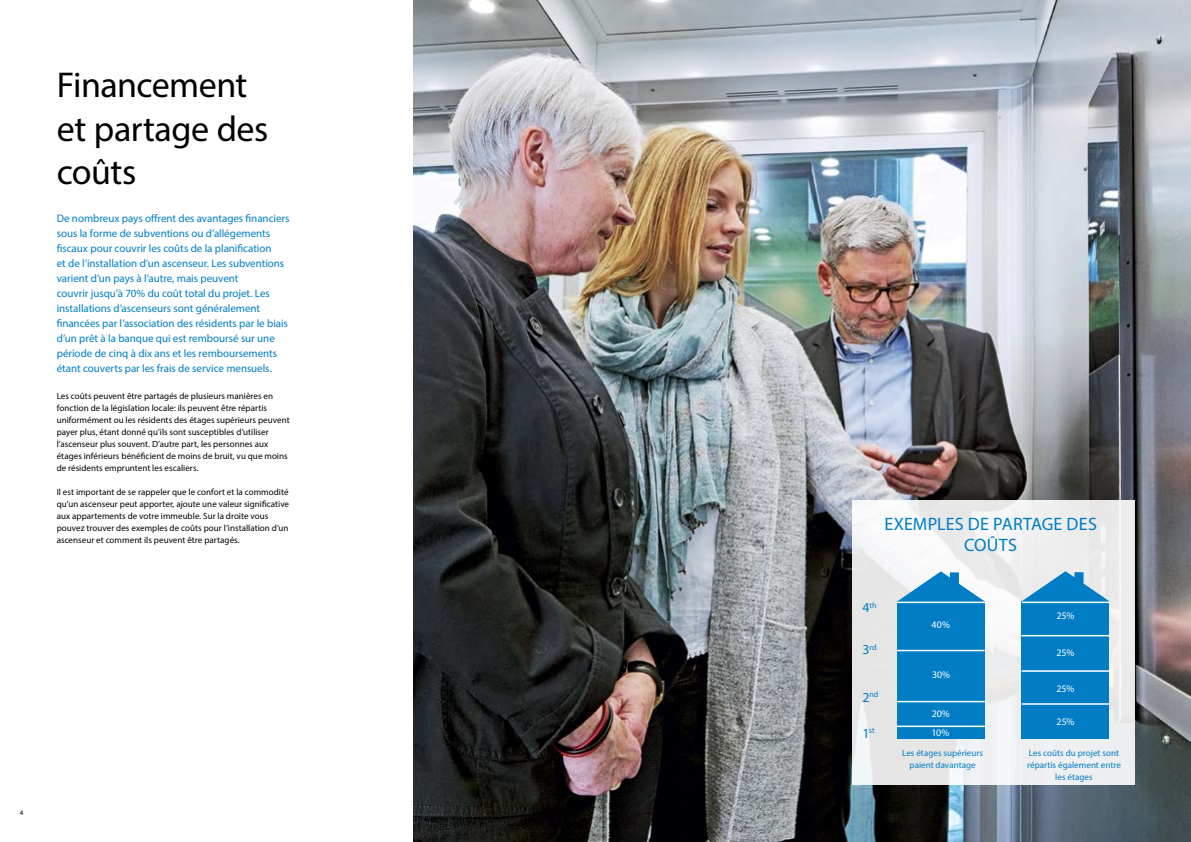
<style>
.page{position:relative;width:1191px;height:842px;background:#fff}
.page>*{position:absolute;margin:0;border:0;box-sizing:border-box;transform-origin:0 0}
.t1{font:36px/43.2px "Myriad Pro";letter-spacing:-.015em;color:#000}
.t2{font:18px/21.6px "Myriad Pro";letter-spacing:.015em;color:#007dc5;text-align:center}
.t3{font:11px/15px "Myriad Pro";letter-spacing:-.005em;color:#007dc5}
.t4{font:10px/19.7px "Myriad Pro";letter-spacing:-.005em;color:#fff}
.t5{font:9px/12px "Myriad Pro";letter-spacing:.005em;color:#000}
.t6{font:9px/12px "Myriad Pro";letter-spacing:.005em;color:#007dc5;text-align:center}
.t7{font:8px "Myriad Pro";letter-spacing:.01em;color:#007dc5}
.t8{font:7px "Myriad Pro";color:#000}
.s1{font-size:13.8px}
</style>
<div class="page">
<img style="left:413px;top:0;width:778px;height:842px">
<svg style="left:852px;top:501px;width:282px;height:284px;fill:#ecedee"></svg>
<div style="left:897px;top:722px;width:87px;height:16px;background:#007dc5"></div>
<div style="left:897px;top:698px;width:87px;height:24px;background:#007dc5"></div>
<div style="left:897px;top:659px;width:87px;height:40px;background:#007dc5"></div>
<div style="left:897px;top:601px;width:87px;height:59px;background:#007dc5"></div>
<svg style="left:897px;top:571px;width:87px;height:30px"></svg>
<svg style="left:1021px;top:571px;width:88px;height:30px;background:#71b2d7"></svg>
<div style="left:1021px;top:670px;width:88px;height:34px;background:#007dc5"></div>
<div style="left:1021px;top:636px;width:88px;height:34px;background:#007dc5"></div>
<div style="left:1021px;top:601px;width:88px;height:35px;background:#007dc5"></div>
<div style="left:1021px;top:704px;width:88px;height:34px;background:#007dc5"></div>
<hr style="left:897px;top:602px;width:88px;height:1px;background:#fff">
<hr style="left:1021px;top:602px;width:88px;height:1px;background:#fff">
<hr style="left:1021px;top:635px;width:88px;height:1px;background:#fff">
<hr style="left:1021px;top:670px;width:88px;height:2px;background:#fff">
<hr style="left:1021px;top:703px;width:88px;height:2px;background:#fff">
<hr style="left:897px;top:650px;width:87px;height:1px;background:#fff">
<hr style="left:897px;top:701px;width:87px;height:1px;background:#fff">
<hr style="left:897px;top:725px;width:87px;height:2px;background:#fff">
<h1 class="t1" style="left:57px;top:63px;width:213px">Financement et partage des coûts</h1>
<p class="t3" style="left:57px;top:211px;width:234px">De nombreux pays offrent des avantages financiers sous la forme de subventions ou d’allégements fiscaux pour couvrir les coûts de la planification<br>et de l’installation d’un ascenseur. Les subventions varient d’un pays à l’autre, mais peuvent<br>couvrir jusqu’à 70% du coût total du projet. Les installations d’ascenseurs sont généralement financées par l’association des résidents par le biais d’un prêt à la banque qui est remboursé sur une période de cinq à dix ans et les remboursements étant couverts par les frais de service mensuels.</p>
<p class="t5" style="left:57px;top:390px;width:234px">Les coûts peuvent être partagés de plusieurs manières en fonction de la législation locale: ils peuvent être répartis uniformément ou les résidents des étages supérieurs peuvent payer plus, étant donné qu’ils sont susceptibles d’utiliser l’ascenseur plus souvent. D’autre part, les personnes aux étages inférieurs bénéficient de moins de bruit, vu que moins de résidents empruntent les escaliers.</p>
<p class="t5" style="left:57px;top:486px;width:234px">Il est important de se rappeler que le confort et la commodité qu’un ascenseur peut apporter, ajoute une valeur significative aux appartements de votre immeuble. Sur la droite vous pouvez trouver des exemples de coûts pour l’installation d’un ascenseur et comment ils peuvent être partagés.</p>
<p class="t8" style="left:20px;top:808px;width:5px">4</p>
<h2 class="t2" style="left:884px;top:513px;width:214px">EXEMPLES DE PARTAGE DES<br>COÛTS</h2>
<p class="t7" style="left:862px;top:600px;width:16px"><span class="s1">4</span>th</p>
<p class="t7" style="left:862px;top:642px;width:16px"><span class="s1">3</span>rd</p>
<p class="t7" style="left:862px;top:690px;width:17px"><span class="s1">2</span>nd</p>
<p class="t7" style="left:862px;top:726px;width:14px"><span class="s1">1</span>st</p>
<p class="t4" style="left:931px;top:614px;width:20px">40%</p>
<p class="t4" style="left:932px;top:665px;width:20px">30%</p>
<p class="t4" style="left:931px;top:703px;width:20px">20%<br>10%</p>
<p class="t4" style="left:1056px;top:606px;width:19px">25%</p>
<p class="t4" style="left:1056px;top:642px;width:19px">25%</p>
<p class="t4" style="left:1056px;top:678px;width:19px">25%</p>
<p class="t4" style="left:1056px;top:711px;width:19px">25%</p>
<p class="t6" style="left:902px;top:747px;width:83px">Les étages supérieurs paient davantage</p>
<p class="t6" style="left:1027px;top:747px;width:95px">Les coûts du projet sont répartis également entre les étages</p>
</div>
